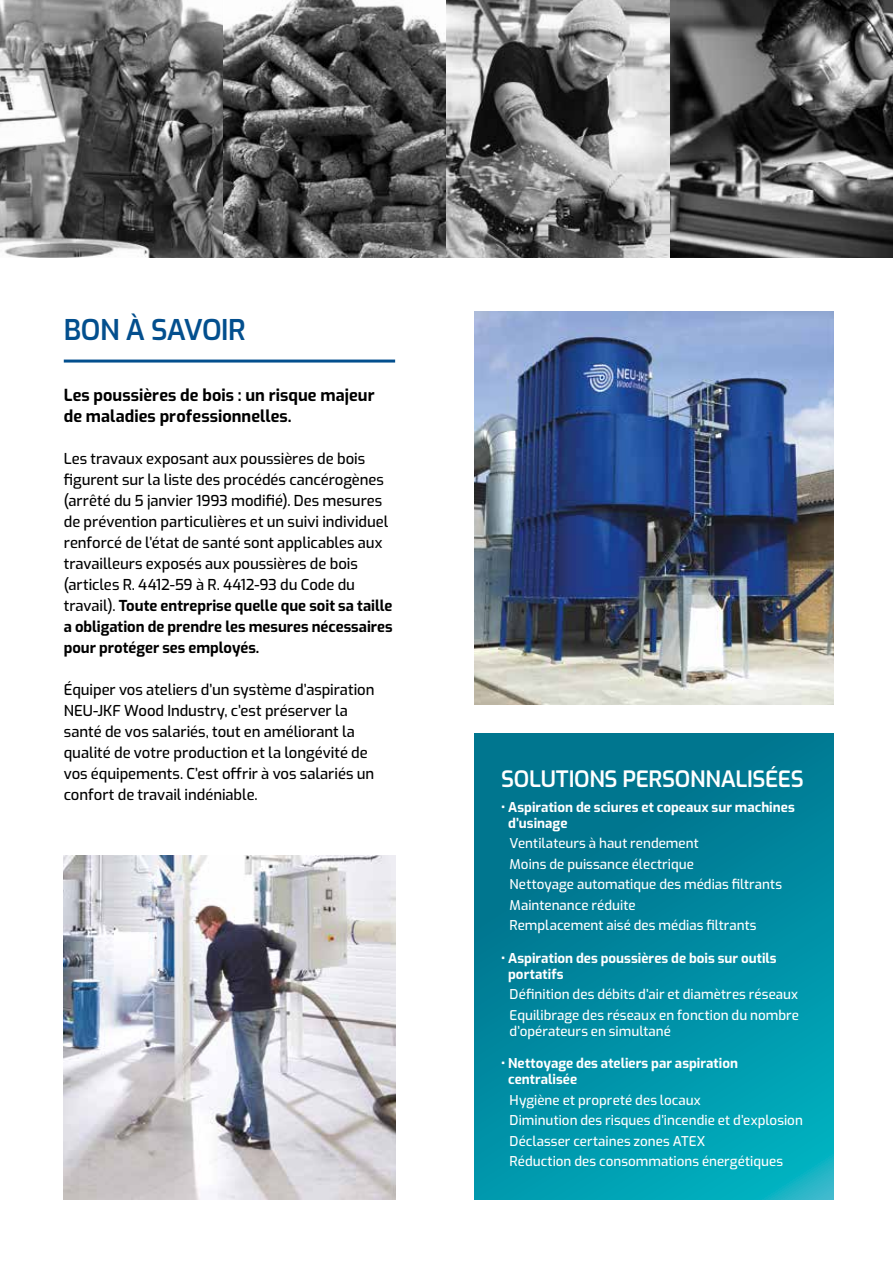
<style>
.page{position:relative;width:893px;height:1263px;background:#fff}
.page>*{position:absolute;margin:0;border:0;box-sizing:border-box;transform-origin:0 0}
.t1{font:600 28.5px "Exo";letter-spacing:-.02em;color:#034f8e}
.t2{font:600 22.5px "Exo";letter-spacing:-.015em;color:#fff}
.t3{font:700 16.5px/21px "Exo";letter-spacing:.005em;color:#000}
.t4{font:500 15px/21px "Exo";color:#000}
.t5{font:500 13.5px/20.4px "Exo";letter-spacing:.005em;color:#fff}
.t6{font:700 13.5px/16.2px "Exo";letter-spacing:.005em;color:#fff}
.s1{font-weight:700}
</style>
<div class="page">
<svg style="left:474px;top:733px;width:359px;height:466px;background:#008aa1"></svg>
<img style="left:64px;top:856px;width:331px;height:343px">
<img style="left:474px;top:312px;width:359px;height:392px">
<hr style="left:64px;top:360px;width:331px;height:3px;background:#034f8e">
<svg style="left:0;top:0;width:893px;height:257px;background:#6c6c6c"></svg>
<h1 class="t1" style="left:64px;top:309px;width:183px">BON À SAVOIR</h1>
<p class="t3" style="left:64px;top:383px;width:312px">Les poussières de bois : un risque majeur de maladies professionnelles.</p>
<p class="t4" style="left:64px;top:447px;width:330px">Les travaux exposant aux poussières de bois figurent sur la liste des procédés cancérogènes (arrêté du 5 janvier 1993 modifié). Des mesures de prévention particulières et un suivi individuel renforcé de l’état de santé sont applicables aux travailleurs exposés aux poussières de bois (articles R. 4412-59 à R. 4412-93 du Code du travail). <span class="s1">Toute entreprise quelle que soit sa taille a obligation de prendre les mesures nécessaires pour protéger ses employés.</span></p>
<p class="t4" style="left:64px;top:679px;width:312px">Équiper vos ateliers d’un système d’aspiration NEU-JKF Wood Industry, c’est préserver la santé de vos salariés, tout en améliorant la qualité de votre production et la longévité de vos équipements. C’est offrir à vos salariés un confort de travail indéniable.</p>
<h2 class="t2" style="left:501px;top:762px;width:304px">SOLUTIONS PERSONNALISÉES</h2>
<p class="t6" style="left:508px;top:798px;width:288px;text-indent:-7px">• Aspiration de sciures et copeaux sur machines d’usinage</p>
<p class="t5" style="left:510px;top:832px;width:274px">Ventilateurs à haut rendement<br>Moins de puissance électrique<br>Nettoyage automatique des médias filtrants Maintenance réduite<br>Remplacement aisé des médias filtrants</p>
<p class="t6" style="left:508px;top:949px;width:270px;text-indent:-7px">• Aspiration des poussières de bois sur outils portatifs</p>
<p class="t5" style="left:510px;top:983px;width:291px">Définition des débits d’air et diamètres réseaux<br>Equilibrage des réseaux en fonction du nombre</p>
<p class="t5" style="left:510px;top:1020px;width:163px">d’opérateurs en simultané</p>
<p class="t6" style="left:508px;top:1054px;width:231px;text-indent:-7px">• Nettoyage des ateliers par aspiration centralisée</p>
<p class="t5" style="left:510px;top:1089px;width:295px">Hygiène et propreté des locaux<br>Diminution des risques d’incendie et d’explosion Déclasser certaines zones ATEX<br>Réduction des consommations énergétiques</p>
</div>
